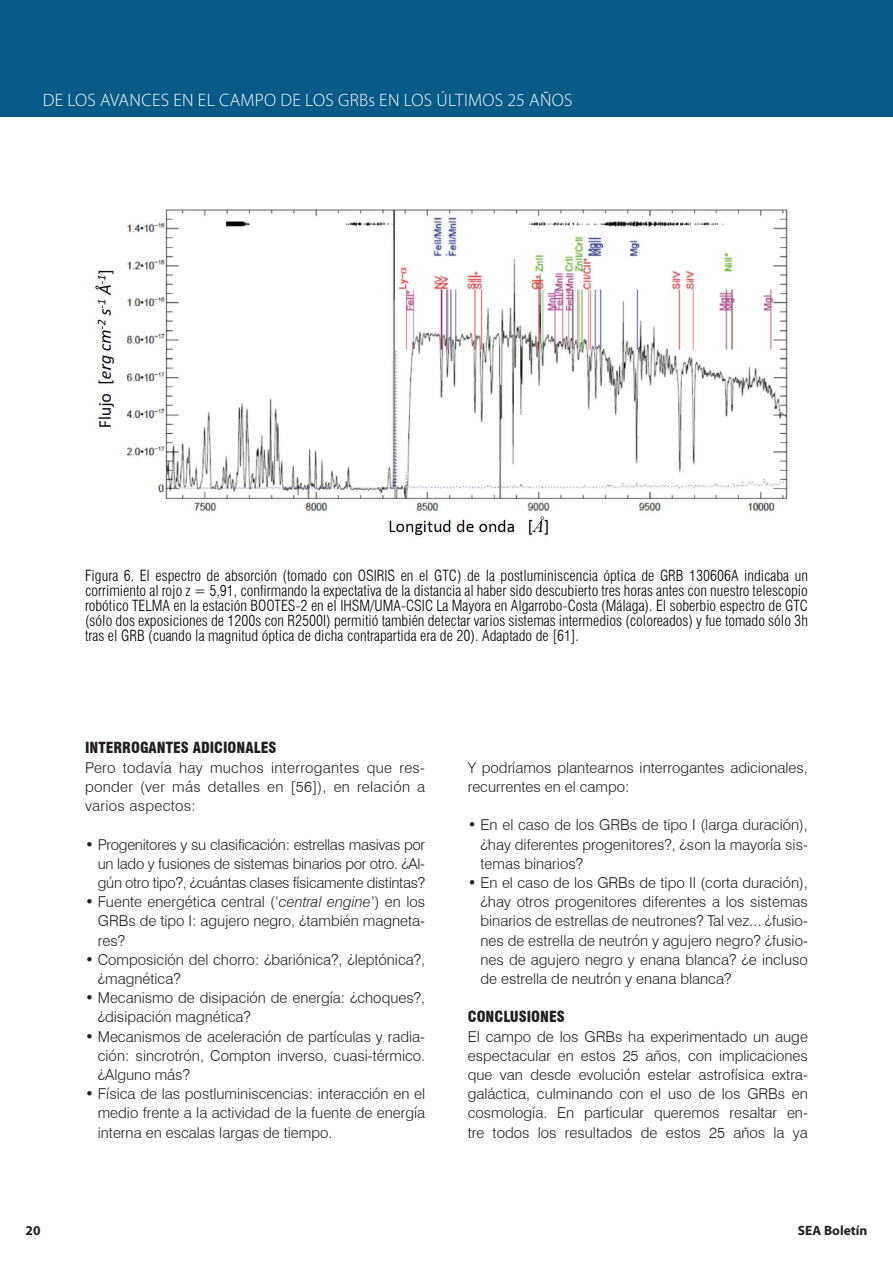
<style>
.page{position:relative;width:893px;height:1263px;background:#fff}
.page>*{position:absolute;margin:0;border:0;box-sizing:border-box;transform-origin:0 0}
.t1{font:300 18px "Myriad Pro";letter-spacing:.02em;color:#fff}
.Body_1{font:300 15px/19.2px "Swiss 721 BT";color:#231f20;text-align:justify}
.t2{font:300 condensed 15px/15px "Swiss 721 BT";color:#000;text-align:justify}
.Body_1-2{font:900 condensed 15px "Swiss 721 BT";color:#231f20}
.t3{font:700 13.5px "Myriad Pro";color:#231f20}
.s1{font-style:italic}
</style>
<div class="page">
<div style="left:0;top:0;width:893px;height:117px;background:#075a88"></div>
<img style="left:95px;top:209px;width:693px;height:327px">
<p class="t1" style="left:43px;top:89px;width:531px">DE LOS AVANCES EN EL CAMPO DE LOS GRBs EN LOS ÚLTIMOS 25 AÑOS</p>
<p class="t2" style="left:85px;top:568px;width:724px">Figura 6. El espectro de absorción (tomado con OSIRIS en el GTC) de la postluminiscencia óptica de GRB 130606A indicaba un corrimiento al rojo z = 5,91, confirmando la expectativa de la distancia al haber sido descubierto tres horas antes con nuestro telescopio robótico TELMA en la estación BOOTES-2 en el IHSM/UMA-CSIC La Mayora en Algarrobo-Costa (Málaga). El soberbio espectro de GTC (sólo dos exposiciones de 1200s con R2500I) permitió también detectar varios sistemas intermedios (coloreados) y fue tomado sólo 3h tras el GRB (cuando la magnitud óptica de dicha contrapartida era de 20). Adaptado de [61].</p>
<p class="Body_1-2" style="left:85px;top:739px;width:193px">INTERROGANTES ADICIONALES</p>
<p class="Body_1" style="left:85px;top:758px;width:342px">Pero todavía hay muchos interrogantes que res&shy;ponder (ver más detalles en [56]), en relación a varios aspectos:</p>
<p class="Body_1" style="left:98px;top:834px;width:329px;text-indent:-13px">• Progenitores y su clasificación: estrellas masivas por un lado y fusiones de sistemas binarios por otro. ¿Al&shy;gún otro tipo?, ¿cuántas clases físicamente distintas?</p>
<p class="Body_1" style="left:98px;top:892px;width:329px;text-indent:-13px">• Fuente energética central (‘<span class="s1">central engine</span>’) en los GRBs de tipo I: agujero negro, ¿también magneta&shy;res?</p>
<p class="Body_1" style="left:98px;top:950px;width:329px;text-indent:-13px">• Composición del chorro: ¿bariónica?, ¿leptónica?, ¿magnética?</p>
<p class="Body_1" style="left:98px;top:988px;width:329px;text-indent:-13px">• Mecanismo de disipación de energía: ¿choques?, ¿disipación magnética?</p>
<p class="Body_1" style="left:98px;top:1026px;width:329px;text-indent:-13px">• Mecanismos de aceleración de partículas y radia&shy;ción: sincrotrón, Compton inverso, cuasi-térmico. ¿Alguno más?</p>
<p class="Body_1" style="left:98px;top:1084px;width:329px;text-indent:-13px">• Física de las postluminiscencias: interacción en el medio frente a la actividad de la fuente de energía interna en escalas largas de tiempo.</p>
<p class="Body_1" style="left:468px;top:758px;width:342px">Y podríamos plantearnos interrogantes adicionales, recurrentes en el campo:</p>
<p class="Body_1" style="left:480px;top:815px;width:329px;text-indent:-13px">• En el caso de los GRBs de tipo I (larga duración), ¿hay diferentes progenitores?, ¿son la mayoría sis&shy;temas binarios?</p>
<p class="Body_1" style="left:480px;top:873px;width:329px;text-indent:-13px">• En el caso de los GRBs de tipo II (corta duración), ¿hay otros progenitores diferentes a los sistemas binarios de estrellas de neutrones? Tal vez... ¿fusio&shy;nes de estrella de neutrón y agujero negro? ¿fusio&shy;nes de agujero negro y enana blanca? ¿e incluso de estrella de neutrón y enana blanca?</p>
<p class="Body_1-2" style="left:468px;top:1008px;width:98px">CONCLUSIONES</p>
<p class="Body_1" style="left:468px;top:1026px;width:342px">El campo de los GRBs ha experimentado un auge espectacular en estos 25 años, con implicaciones que van desde evolución estelar astrofísica extra&shy;galáctica, culminando con el uso de los GRBs en cosmología. En particular queremos resaltar en&shy;tre todos los resultados de estos 25 años la ya</p>
<p class="t3" style="left:26px;top:1221px;width:16px">20</p>
<p class="t3" style="left:798px;top:1221px;width:71px">SEA Boletín</p>
</div>
